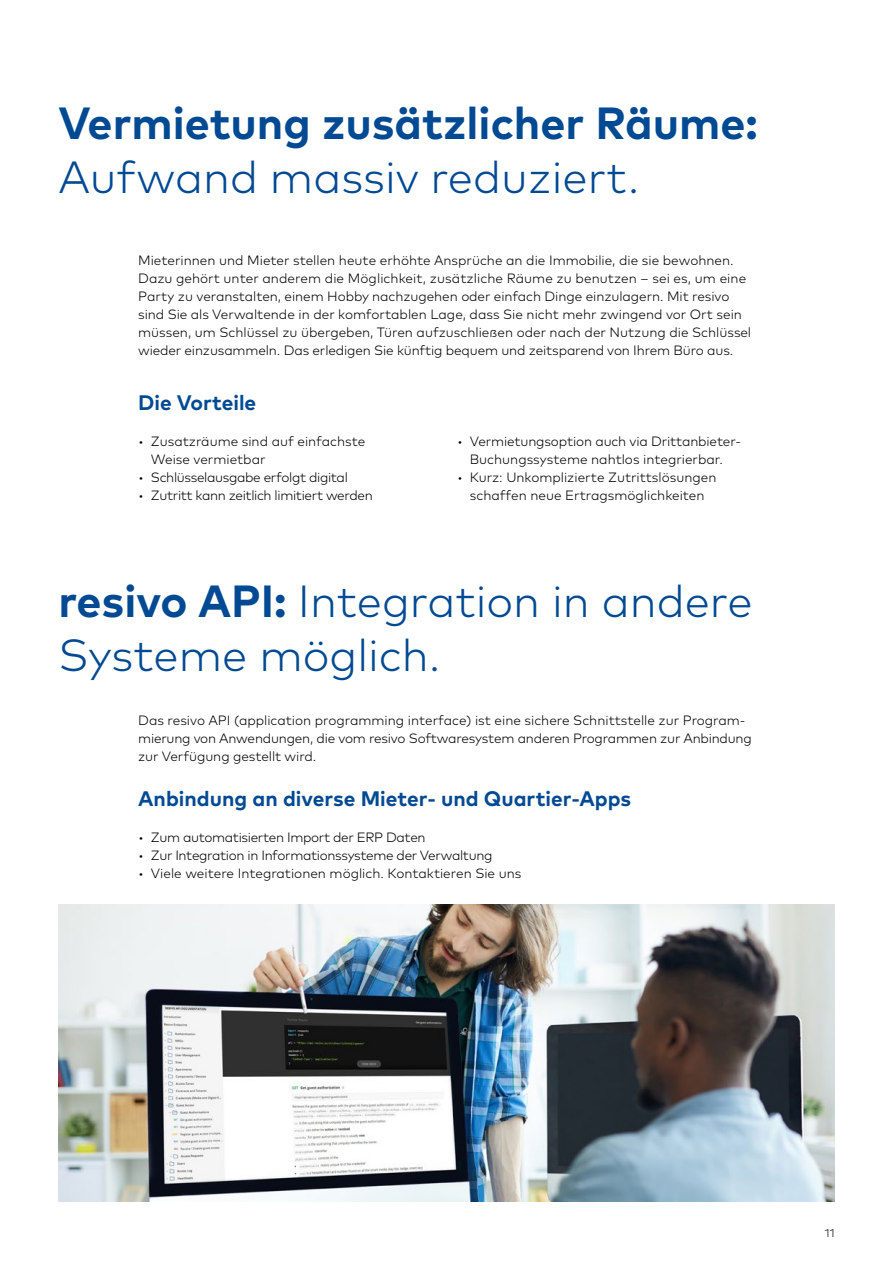
<style>
.page{position:relative;width:893px;height:1263px;background:#fff}
.page>*{position:absolute;margin:0;border:0;box-sizing:border-box;transform-origin:0 0}
.t1{font:300 45px/54px "Mark Pro";color:#004993}
.t2{font:700 45px "Mark Pro";color:#004993}
.t3{font:700 21px "Mark Pro";color:#004993}
.t4{font:300 13.5px/18px "Mark Pro";letter-spacing:-.005em;color:#000}
.t5{font:300 13.5px "Mark Pro";letter-spacing:-.025em;color:#000}
.t6{font:300 11.25px "Mark Pro";color:#000}
.s1{font-weight:700}
</style>
<div class="page">
<img style="left:58px;top:904px;width:776px;height:298px">
<h1 class="t2" style="left:58px;top:89px;width:701px">Vermietung zusätzlicher Räume:</h1>
<h1 class="t1" style="left:58px;top:147px;width:582px">Aufwand massiv reduziert.</h1>
<p class="t4" style="left:138px;top:251px;width:614px">Mieterinnen und Mieter stellen heute erhöhte Ansprüche an die Immobilie, die sie bewohnen.<br>Dazu gehört unter anderem die Möglichkeit, zusätzliche Räume zu benutzen – sei es, um eine Party zu veranstalten, einem Hobby nachzugehen oder einfach Dinge einzulagern. Mit resivo sind Sie als Verwaltende in der komfortablen Lage, dass Sie nicht mehr zwingend vor Ort sein müssen, um Schlüssel zu übergeben, Türen aufzuschlieẞen oder nach der Nutzung die Schlüssel wieder einzusammeln. Das erledigen Sie künftig bequem und zeitsparend von Ihrem Büro aus.</p>
<h2 class="t3" style="left:138px;top:386px;width:120px">Die Vorteile</h2>
<p class="t4" style="left:151px;top:431px;width:216px;text-indent:-13px">• Zusatzräume sind auf einfachste<br>Weise vermietbar</p>
<p class="t5" style="left:138px;top:467px;width:211px">• Schlüsselausgabe erfolgt digital</p>
<p class="t5" style="left:138px;top:485px;width:236px">• Zutritt kann zeitlich limitiert werden</p>
<p class="t4" style="left:457px;top:431px;width:286px;text-align:center">• Vermietungsoption auch via Drittanbieter-<br>Buchungssysteme nahtlos integrierbar.</p>
<p class="t4" style="left:457px;top:467px;width:261px;text-align:center">• Kurz: Unkomplizierte Zutrittslösungen schaffen neue Ertragsmöglichkeiten</p>
<h1 class="t1" style="left:58px;top:570px;width:696px"><span class="s1">resivo API:</span> Integration in andere<br>Systeme möglich.</h1>
<p class="t4" style="left:138px;top:710px;width:615px">Das resivo API (application programming interface) ist eine sichere Schnittstelle zur Program&shy;mierung von Anwendungen, die vom resivo Softwaresystem anderen Programmen zur Anbindung zur Verfügung gestellt wird.</p>
<h2 class="t3" style="left:138px;top:782px;width:495px">Anbindung an diverse Mieter- und Quartier-Apps</h2>
<p class="t5" style="left:138px;top:827px;width:289px">• Zum automatisierten Import der ERP Daten</p>
<p class="t5" style="left:138px;top:845px;width:356px">• Zur Integration in Informationssysteme der Verwaltung</p>
<p class="t4" style="left:138px;top:863px;width:385px">• Viele weitere Integrationen möglich. Kontaktieren Sie uns</p>
<p class="t6" style="left:825px;top:1224px;width:11px">11</p>
</div>
